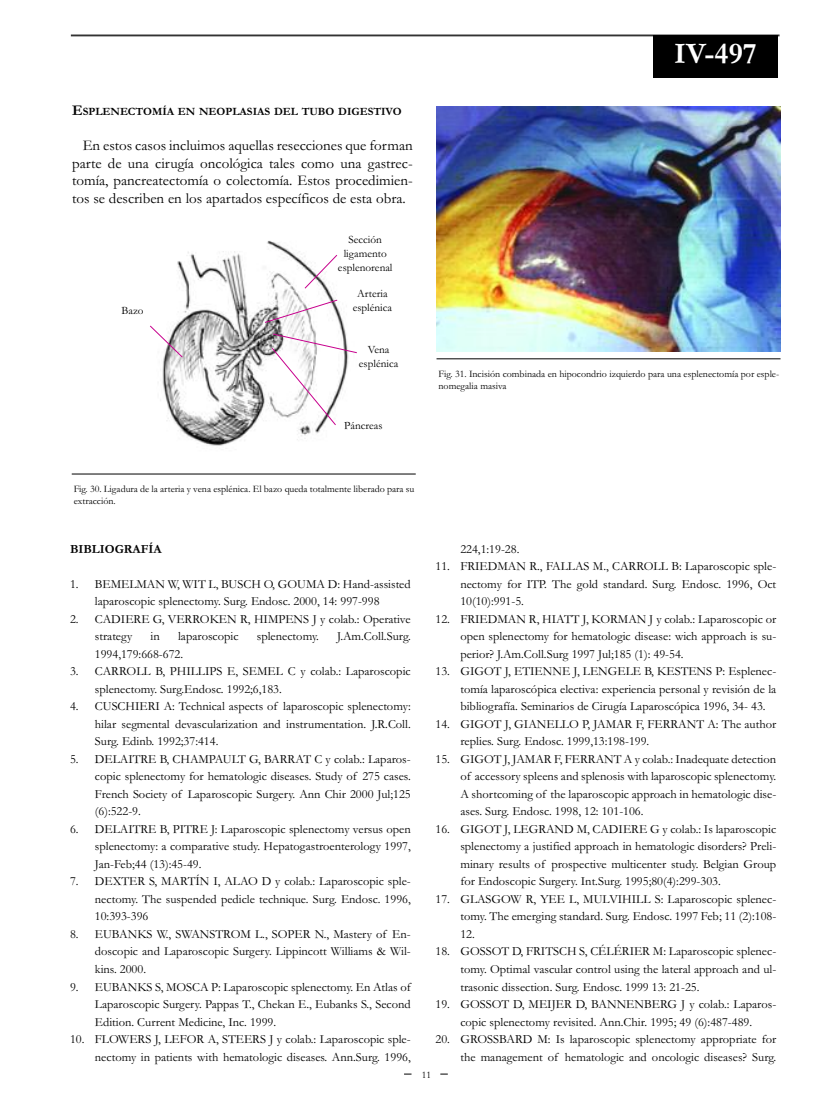
<style>
.page{position:relative;width:815px;height:1099px;background:#fff}
.page>*{position:absolute;margin:0;border:0;box-sizing:border-box;transform-origin:0 0}
.t1{font:700 30px "Garamond";color:#fff}
.t2{font:15px/17.5px "Garamond";color:#000;text-align:justify}
.t3{font:12.5px/17.5px "Garamond";color:#000;text-align:justify}
.t4{font:700 12.5px "Garamond";color:#000}
.t5{font:11.25px/13.8px "Garamond";color:#000;text-align:center}
.t6{font:700 11.25px "Garamond";color:#000}
.t7{font:10px/12.5px "Garamond";color:#000}
.s1{font-size:15px}
</style>
<div class="page">
<hr style="left:71px;top:34px;width:709px;height:2px;background:#333">
<div style="left:653px;top:35px;width:124px;height:43px;background:#000"></div>
<hr style="left:72px;top:473px;width:344px;height:1px;background:#000">
<img style="left:160px;top:240px;width:186px;height:206px">
<svg style="left:264px;top:299px;width:74px;height:24px"></svg>
<svg style="left:271px;top:333px;width:86px;height:93px"></svg>
<svg style="left:150px;top:325px;width:33px;height:33px"></svg>
<svg style="left:304px;top:254px;width:34px;height:35px"></svg>
<hr style="left:437px;top:358px;width:344px;height:1px;background:#000">
<img style="left:437px;top:106px;width:344px;height:245px">
<p class="t6" style="left:72px;top:105px;width:331px"><span class="s1">E</span>SPLENECTOMÍA EN NEOPLASIAS DEL TUBO DIGESTIVO</p>
<p class="t2" style="left:72px;top:136px;width:342px;text-indent:11px">En estos casos incluimos aquellas resecciones que forman parte de una cirugía oncológica tales como una gastrec&shy;tomía, pancreatectomía o colectomía. Estos procedimien&shy;tos se describen en los apartados específicos de esta obra.</p>
<p class="t5" style="left:338px;top:232px;width:56px">Sección ligamento esplenorenal</p>
<p class="t5" style="left:357px;top:286px;width:32px">Arteria</p>
<p class="t5" style="left:122px;top:303px;width:24px">Bazo</p>
<p class="t5" style="left:353px;top:300px;width:41px">esplénica</p>
<p class="t5" style="left:359px;top:342px;width:41px">Vena esplénica</p>
<p class="t5" style="left:344px;top:418px;width:40px">Páncreas</p>
<h1 class="t1" style="left:674px;top:35px;width:84px">IV-497</h1>
<p class="t7" style="left:438px;top:367px;width:342px">Fig. 31. Incisión combinada en hipocondrio izquierdo para una esplenectomía por esple&shy;nomegalia masiva</p>
<p class="t7" style="left:74px;top:482px;width:342px">Fig. 30. Ligadura de la arteria y vena esplénica. El bazo queda totalmente liberado para su extracción.</p>
<p class="t4" style="left:70px;top:541px;width:93px">BIBLIOGRAFÍA</p>
<p class="t3" style="left:70px;top:574px;width:342px;text-align:center">1. BEMELMAN W, WIT L, BUSCH O, GOUMA D: Hand-assisted laparoscopic splenectomy. Surg. Endosc. 2000, 14: 997-998</p>
<p class="t3" style="left:95px;top:609px;width:317px;text-indent:-25px">2. CADIERE G, VERROKEN R, HIMPENS J y colab.: Operative strategy</p>
<p class="t3" style="left:151px;top:627px;width:11px">in</p>
<p class="t3" style="left:178px;top:627px;width:62px">laparoscopic</p>
<p class="t3" style="left:257px;top:627px;width:64px">splenectomy.</p>
<p class="t3" style="left:337px;top:627px;width:75px">J.Am.Coll.Surg.</p>
<p class="t3" style="left:95px;top:644px;width:90px">1994,179:668-672.</p>
<p class="t3" style="left:95px;top:662px;width:317px;text-indent:-25px">3. CARROLL B, PHILLIPS E, SEMEL C y colab.: Laparoscopic splenectomy. Surg.Endosc. 1992;6,183.</p>
<p class="t3" style="left:95px;top:697px;width:317px;text-indent:-25px">4. CUSCHIERI A: Technical aspects of laparoscopic splenectomy: hilar segmental devascularization and instrumentation. J.R.Coll.<br>Surg. Edinb. 1992;37:414.</p>
<p class="t3" style="left:95px;top:749px;width:317px;text-indent:-25px">5. DELAITRE B, CHAMPAULT G, BARRAT C y colab.: Laparos&shy;copic splenectomy for hematologic diseases. Study of 275 cases.<br>French Society of Laparoscopic Surgery. Ann Chir 2000 Jul;125 (6):522-9.</p>
<p class="t3" style="left:95px;top:819px;width:317px;text-indent:-25px">6. DELAITRE B, PITRE J: Laparoscopic splenectomy versus open splenectomy: a comparative study. Hepatogastroenterology 1997, Jan-Feb;44 (13):45-49.</p>
<p class="t3" style="left:95px;top:872px;width:317px;text-indent:-25px">7. DEXTER S, MARTÍN I, ALAO D y colab.: Laparoscopic sple&shy;nectomy. The suspended pedicle technique. Surg. Endosc. 1996, 10:393-396</p>
<p class="t3" style="left:95px;top:924px;width:317px;text-indent:-25px">8. EUBANKS W., SWANSTROM L., SOPER N., Mastery of En&shy;doscopic and Laparoscopic Surgery. Lippincott Williams &amp; Wil&shy;kins. 2000.</p>
<p class="t3" style="left:95px;top:977px;width:317px;text-indent:-25px">9. EUBANKS S, MOSCA P: Laparoscopic splenectomy. En Atlas of Laparoscopic Surgery. Pappas T., Chekan E., Eubanks S., Second Edition. Current Medicine, Inc. 1999.</p>
<p class="t3" style="left:70px;top:1029px;width:342px;text-align:right">10. FLOWERS J, LEFOR A, STEERS J y colab.: Laparoscopic sple&shy;nectomy in patients with hematologic diseases. Ann.Surg. 1996,</p>
<p class="t3" style="left:460px;top:539px;width:61px">224,1:19-28.</p>
<p class="t3" style="left:460px;top:557px;width:317px;text-indent:-25px">11. FRIEDMAN R., FALLAS M., CARROLL B: Laparoscopic sple&shy;nectomy for ITP. The gold standard. Surg. Endosc. 1996, Oct 10(10):991-5.</p>
<p class="t3" style="left:460px;top:609px;width:317px;text-indent:-25px">12. FRIEDMAN R, HIATT J, KORMAN J y colab.: Laparoscopic or open splenectomy for hematologic disease: wich approach is su&shy;perior? J.Am.Coll.Surg 1997 Jul;185 (1): 49-54.</p>
<p class="t3" style="left:460px;top:662px;width:317px;text-indent:-25px">13. GIGOT J, ETIENNE J, LENGELE B, KESTENS P: Esplenec&shy;tomía laparoscópica electiva: experiencia personal y revisión de la bibliografía. Seminarios de Cirugía Laparoscópica 1996, 34- 43.</p>
<p class="t3" style="left:460px;top:714px;width:317px;text-indent:-25px">14. GIGOT J, GIANELLO P, JAMAR F, FERRANT A: The author replies. Surg. Endosc. 1999,13:198-199.</p>
<p class="t3" style="left:460px;top:749px;width:317px;text-indent:-25px">15. GIGOT J, JAMAR F, FERRANT A y colab.: Inadequate detection of accessory spleens and splenosis with laparoscopic splenectomy.<br>A shortcoming of the laparoscopic approach in hematologic dise&shy;ases. Surg. Endosc. 1998, 12: 101-106.</p>
<p class="t3" style="left:460px;top:819px;width:317px;text-indent:-25px">16. GIGOT J, LEGRAND M, CADIERE G y colab.: Is laparoscopic splenectomy a justified approach in hematologic disorders? Preli&shy;minary results of prospective multicenter study. Belgian Group for Endoscopic Surgery. Int.Surg. 1995;80(4):299-303.</p>
<p class="t3" style="left:460px;top:889px;width:317px;text-indent:-25px">17. GLASGOW R, YEE L, MULVIHILL S: Laparoscopic splenec&shy;tomy. The emerging standard. Surg. Endosc. 1997 Feb; 11 (2):108- 12.</p>
<p class="t3" style="left:460px;top:942px;width:317px;text-indent:-25px">18. GOSSOT D, FRITSCH S, CÉLÉRIER M: Laparoscopic splenec&shy;tomy. Optimal vascular control using the lateral approach and ul&shy;trasonic dissection. Surg. Endosc. 1999 13: 21-25.</p>
<p class="t3" style="left:436px;top:994px;width:342px;text-align:center">19. GOSSOT D, MEIJER D, BANNENBERG J y colab.: Laparos&shy;copic splenectomy revisited. Ann.Chir. 1995; 49 (6):487-489.</p>
<p class="t3" style="left:436px;top:1029px;width:342px;text-align:right">20. GROSSBARD M: Is laparoscopic splenectomy appropriate for the management of hematologic and oncologic diseases? Surg.</p>
<p class="t7" style="left:422px;top:1068px;width:11px">11</p>
</div>
